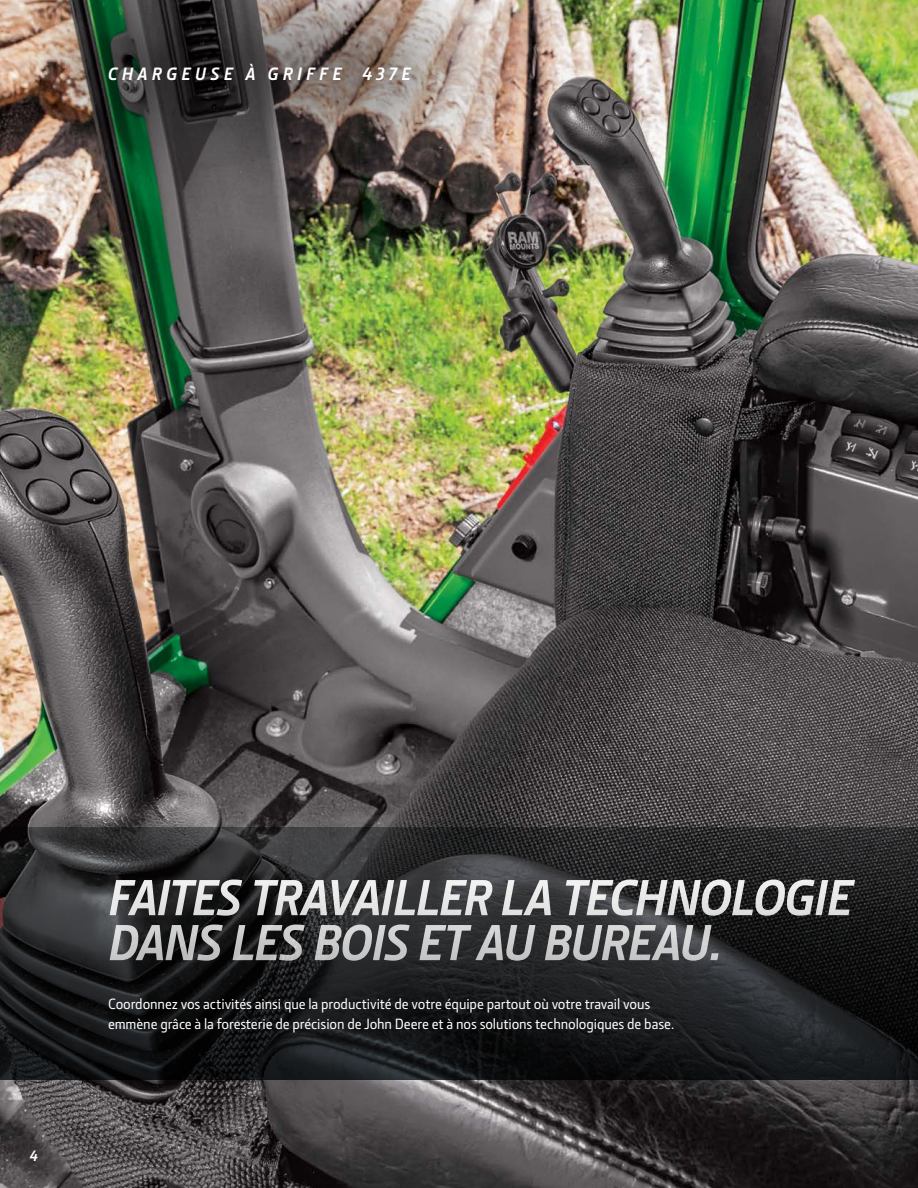
<style>
.page{position:relative;width:918px;height:1188px;background:#fff}
.page>*{position:absolute;margin:0;border:0;box-sizing:border-box;transform-origin:0 0}
.t1{font:italic 700 51px/45px "JD Sans Pro";letter-spacing:-.03em;color:#fff}
.t2{font:italic 700 18px "JD Sans Pro";letter-spacing:.24em;color:#fff}
.t3{font:500 15px/19.8px "JD Sans Pro";letter-spacing:-.005em;color:#fff}
.t4{font:italic 700 15px "JD Sans Pro";color:#fff}
</style>
<div class="page">
<img style="left:0;top:0;width:918px;height:1188px">
<div style="left:0;top:0;width:530px;height:205px;background:#000;opacity:.85"></div>
<svg style="left:0;top:827px;width:918px;height:253px;background:#212224"></svg>
<p class="t2" style="left:108px;top:62px;width:304px">CHARGEUSE À GRIFFE 437E</p>
<p class="t4" style="left:29px;top:1146px;width:10px">4</p>
<h1 class="t1" style="left:108px;top:874px;width:746px">FAITES TRAVAILLER LA TECHNOLOGIE<br>DANS LES BOIS ET AU BUREAU.</h1>
<p class="t3" style="left:108px;top:993px;width:568px">Coordonnez vos activités ainsi que la productivité de votre équipe partout où votre travail vous emmène grâce à la foresterie de précision de John Deere et à nos solutions technologiques de base.</p>
</div>
